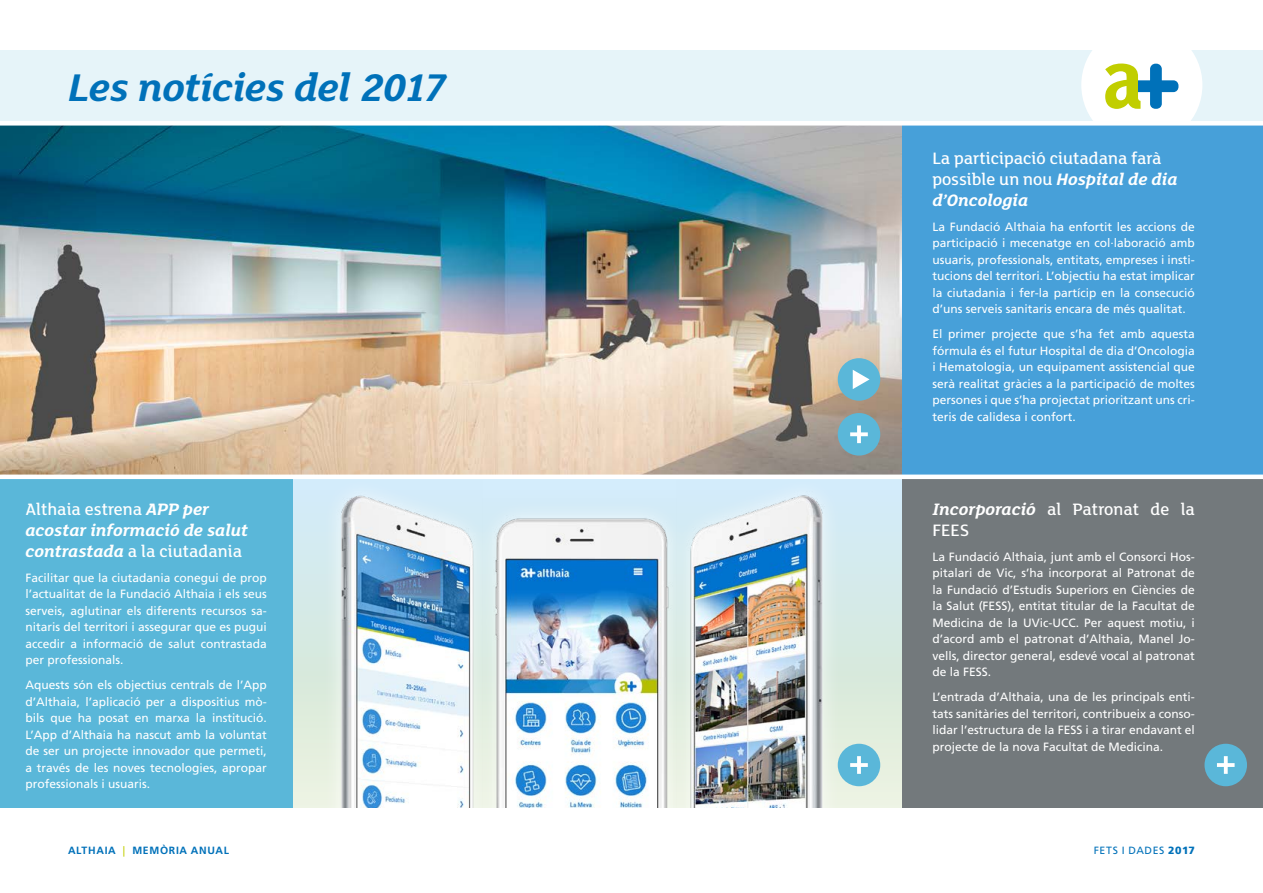
<style>
.page{position:relative;width:1263px;height:893px;background:#fff}
.page>*{position:absolute;margin:0;border:0;box-sizing:border-box;transform-origin:0 0}
.t1{font:italic 700 42px "FS Lola";letter-spacing:-.015em;color:#0071b9}
.t2{font:500 18px/21px "FS Lola";color:#fff}
.t3{font:italic 700 18px/21px "FS Lola";color:#fff}
.t4{font:12px/16.5px "Frutiger LT Std";color:#fff;text-align:justify}
.t5{font:700 10.5px "Frutiger LT Std";letter-spacing:.065em;color:#0071b9}
.t6{font:10.5px "Frutiger LT Std";letter-spacing:.055em;color:#0071b9}
.s1{font-weight:500;font-style:normal}
.s2{font-weight:700;font-style:italic}
.s3{font-weight:400;color:#c1ce00}
.s4{font-weight:900}
</style>
<div class="page">
<div style="left:0;top:50px;width:1263px;height:70px;background:#e6f4f9"></div>
<div style="left:1081px;top:24px;width:121px;height:122px;background:#fff;border-radius:50%"></div>
<svg style="left:1105px;top:64px;width:73px;height:45px"></svg>
<div style="left:901px;top:477px;width:362px;height:331px;background:#73797c"></div>
<div style="left:901px;top:123px;width:362px;height:356px;background:#47a0d9"></div>
<img style="left:0;top:126px;width:901px;height:349px">
<div style="left:321px;top:477px;width:521px;height:331px;background:#d4ecfa"></div>
<img style="left:483px;top:516px;width:193px;height:292px">
<img style="left:292px;top:481px;width:191px;height:327px">
<img style="left:676px;top:481px;width:225px;height:327px">
<div style="left:0;top:121px;width:1263px;height:5px;background:#fff"></div>
<div style="left:0;top:479px;width:292px;height:329px;background:#5ab7d9"></div>
<div style="left:838px;top:744px;width:42px;height:42px;background:#5ab7d9;border-radius:50%"></div>
<svg style="left:850px;top:756px;width:18px;height:18px"></svg>
<div style="left:1204px;top:744px;width:43px;height:42px;background:#5ab7d9;border-radius:50%"></div>
<svg style="left:1217px;top:756px;width:17px;height:18px"></svg>
<hr style="left:0;top:475px;width:1263px;height:4px;background:#fff">
<div style="left:838px;top:413px;width:42px;height:43px;background:#5ab7d9;border-radius:50%"></div>
<svg style="left:850px;top:425px;width:18px;height:18px"></svg>
<div style="left:838px;top:358px;width:42px;height:43px;background:#5ab7d9;border-radius:50%"></div>
<svg style="left:853px;top:370px;width:16px;height:19px"></svg>
<h1 class="t1" style="left:68px;top:59px;width:380px">Les notícies del 2017</h1>
<h2 class="t3" style="left:26px;top:498px;width:224px"><span class="s1">Althaia estrena</span> APP per acostar informació de salut contrastada <span class="s1">a la ciutadania</span></h2>
<p class="t4" style="left:26px;top:569px;width:243px">Facilitar que la ciutadania conegui de prop l’actualitat de la Fundació Althaia i els seus serveis, aglutinar els diferents recursos sa&shy;nitaris del territori i assegurar que es pugui accedir a informació de salut contrastada per professionals.</p>
<p class="t4" style="left:26px;top:677px;width:243px">Aquests són els objectius centrals de l’App d’Althaia, l’aplicació per a dispositius mò&shy;bils que ha posat en marxa la institució.<br>L’App d’Althaia ha nascut amb la voluntat de ser un projecte innovador que permeti, a través de les noves tecnologies, apropar professionals i usuaris.</p>
<h2 class="t2" style="left:932px;top:147px;width:247px">La participació ciutadana farà possible un nou <span class="s2">Hospital de dia d’Oncologia</span></h2>
<p class="t4" style="left:932px;top:218px;width:264px">La Fundació Althaia ha enfortit les accions de participació i mecenatge en col·laboració amb usuaris, professionals, entitats, empreses i insti&shy;tucions del territori. L’objectiu ha estat implicar la ciutadania i fer-la partícip en la consecució d’uns serveis sanitaris encara de més qualitat.</p>
<p class="t4" style="left:932px;top:326px;width:264px">El primer projecte que s’ha fet amb aquesta fórmula és el futur Hospital de dia d’Oncologia i Hematologia, un equipament assistencial que serà realitat gràcies a la participació de moltes persones i que s’ha projectat prioritzant uns cri&shy;teris de calidesa i confort.</p>
<h2 class="t2" style="left:932px;top:498px;width:264px"><span class="s2">Incorporació</span> al Patronat de la<br>FEES</h2>
<p class="t4" style="left:932px;top:548px;width:264px">La Fundació Althaia, junt amb el Consorci Hos&shy;pitalari de Vic, s’ha incorporat al Patronat de la Fundació d’Estudis Superiors en Ciències de la Salut (FESS), entitat titular de la Facultat de Medicina de la UVic-UCC. Per aquest motiu, i d’acord amb el patronat d’Althaia, Manel Jo&shy;vells, director general, esdevé vocal al patronat de la FESS.</p>
<p class="t4" style="left:932px;top:689px;width:264px">L’entrada d’Althaia, una de les principals enti&shy;tats sanitàries del territori, contribueix a conso&shy;lidar l’estructura de la FESS i a tirar endavant el projecte de la nova Facultat de Medicina.</p>
<p class="t5" style="left:68px;top:844px;width:162px">ALTHAIA <span class="s3">|</span> MEMÒRIA ANUAL</p>
<p class="t6" style="left:1094px;top:844px;width:103px">FETS I DADES <span class="s4">2017</span></p>
</div>
